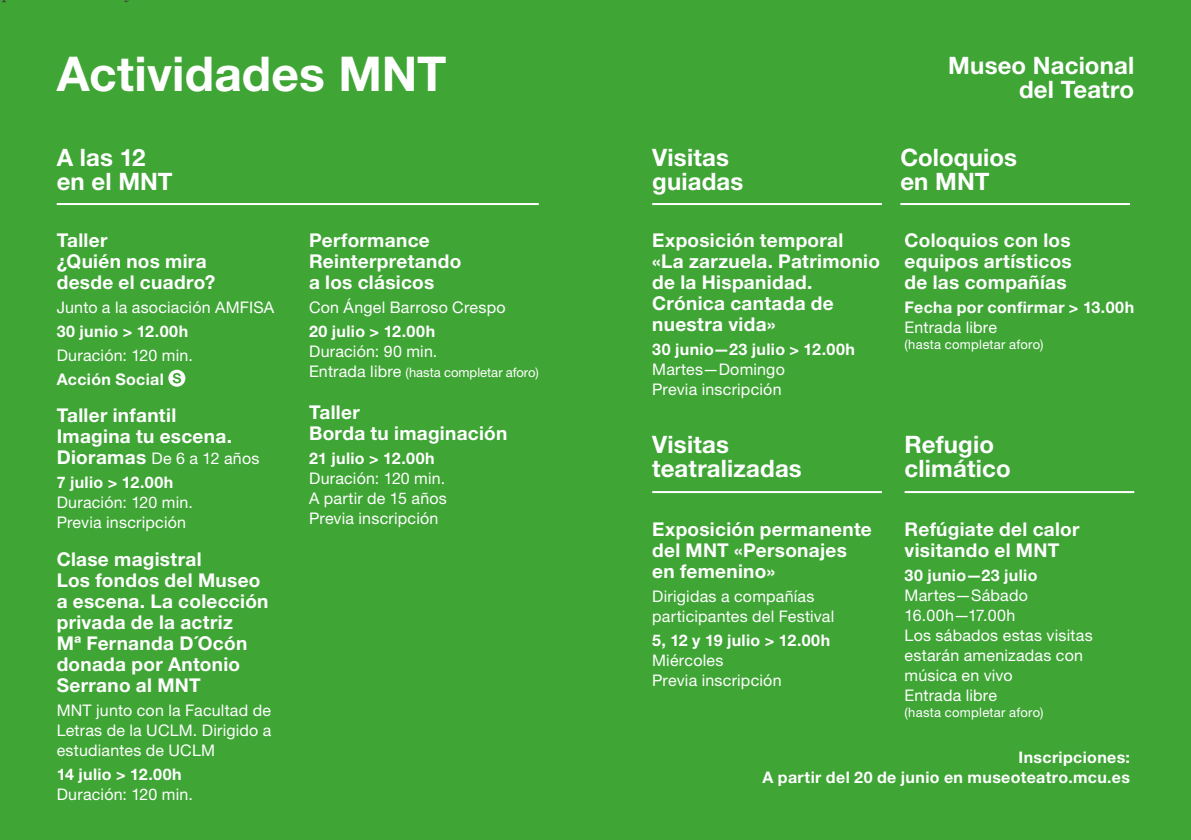
<style>
.page{position:relative;width:1191px;height:840px;background:#fff}
.page>*{position:absolute;margin:0;border:0;box-sizing:border-box;transform-origin:0 0}
.t1{font:700 48px "Helvetica Neue LT Std";color:#fff}
.t2{font:700 24px/24px "Helvetica Neue LT Std";letter-spacing:.005em;color:#fff}
.t3{font:700 19px/21px "Helvetica Neue LT Std";letter-spacing:.015em;color:#fff}
.t4{font:16px/20px "Helvetica Neue LT Std";letter-spacing:.015em;color:#fff}
.t5{font:700 16px/24px "Helvetica Neue LT Std";letter-spacing:.02em;color:#fff}
.t6{font:13px "Helvetica Neue LT Std";letter-spacing:.02em;color:#fff}
.t7{font:13px "Helvetica Neue LT Std";color:#fff}
.s1{font-size:19px}
.s2{font-weight:400}
.s3{font-size:16px}
</style>
<div class="page">
<div style="left:0;top:0;width:1191px;height:839px;background:#3fa535"></div>
<svg style="left:168px;top:369px;width:17px;height:17px"></svg>
<svg style="left:173px;top:373px;width:8px;height:10px"></svg>
<hr style="left:57px;top:203px;width:482px;height:2px;background:#fff">
<hr style="left:652px;top:203px;width:230px;height:2px;background:#fff">
<hr style="left:900px;top:203px;width:230px;height:2px;background:#fff">
<hr style="left:904px;top:491px;width:230px;height:2px;background:#fff">
<hr style="left:652px;top:491px;width:230px;height:2px;background:#fff">
<h1 class="t1" style="left:57px;top:44px;width:391px">Actividades MNT</h1>
<p class="t2" style="left:57px;top:145px;width:117px">A las 12 en el MNT</p>
<p class="t3" style="left:57px;top:229px;width:160px">Taller<br>¿Quién nos mira desde el cuadro?</p>
<p class="t4" style="left:57px;top:296px;width:219px">Junto a la asociación AMFISA</p>
<p class="t5" style="left:57px;top:318px;width:133px">30 junio &gt; 12.00h</p>
<p class="t4" style="left:57px;top:344px;width:138px">Duración: 120 min.</p>
<p class="t5" style="left:57px;top:366px;width:109px">Acción Social</p>
<p class="t3" style="left:57px;top:404px;width:177px">Taller infantil<br>Imagina tu escena.</p>
<p class="t5" style="left:57px;top:445px;width:204px"><span class="s1">Dioramas</span> <span class="s2">De 6 a 12 años<br></span>7 julio &gt; 12.00h</p>
<p class="t4" style="left:57px;top:491px;width:138px">Duración: 120 min.<br>Previa inscripción</p>
<p class="t3" style="left:57px;top:548px;width:213px">Clase magistral<br>Los fondos del Museo a escena. La colección privada de la actriz<br>Mª Fernanda D´Ocón donada por Antonio<br>Serrano al MNT</p>
<p class="t4" style="left:57px;top:699px;width:216px;text-align:justify">MNT junto con la Facultad de Letras de la UCLM. Dirigido a estudiantes de UCLM</p>
<p class="t5" style="left:57px;top:761px;width:126px">14 julio &gt; 12.00h</p>
<p class="t4" style="left:57px;top:783px;width:138px">Duración: 120 min.</p>
<p class="t3" style="left:309px;top:229px;width:154px">Performance<br>Reinterpretando a los clásicos</p>
<p class="t4" style="left:309px;top:296px;width:198px">Con Ángel Barroso Crespo</p>
<p class="t5" style="left:309px;top:318px;width:128px">20 julio &gt; 12.00h</p>
<p class="t4" style="left:309px;top:340px;width:130px">Duración: 90 min.</p>
<p class="t7" style="left:309px;top:364px;width:231px"><span class="s3">Entrada libre</span> (hasta completar aforo)</p>
<p class="t3" style="left:309px;top:401px;width:200px">Taller<br>Borda tu imaginación</p>
<p class="t5" style="left:309px;top:445px;width:127px">21 julio &gt; 12.00h</p>
<p class="t4" style="left:309px;top:467px;width:139px;text-align:justify">Duración: 120 min.<br>A partir de 15 años Previa inscripción</p>
<p class="t2" style="left:948px;top:53px;width:187px;text-align:right">Museo Nacional del Teatro</p>
<p class="t2" style="left:652px;top:145px;width:93px">Visitas guiadas</p>
<p class="t2" style="left:900px;top:145px;width:118px">Coloquios en MNT</p>
<p class="t3" style="left:652px;top:229px;width:229px">Exposición temporal<br>«La zarzuela. Patrimonio de la Hispanidad.<br>Crónica cantada de nuestra vida»</p>
<p class="t5" style="left:652px;top:336px;width:204px">30 junio—23 julio &gt; 12.00h</p>
<p class="t4" style="left:652px;top:358px;width:134px">Martes—Domingo<br>Previa inscripción</p>
<p class="t3" style="left:904px;top:229px;width:169px;text-align:justify">Coloquios con los equipos artísticos de las compañías</p>
<p class="t5" style="left:904px;top:294px;width:231px">Fecha por confirmar &gt; 13.00h</p>
<p class="t4" style="left:904px;top:316px;width:94px">Entrada libre</p>
<p class="t6" style="left:904px;top:336px;width:140px">(hasta completar aforo)</p>
<p class="t2" style="left:652px;top:431px;width:151px">Visitas teatralizadas</p>
<p class="t2" style="left:904px;top:431px;width:108px">Refugio climático</p>
<p class="t3" style="left:652px;top:517px;width:221px">Exposición permanente del MNT «Personajes en femenino»</p>
<p class="t4" style="left:652px;top:585px;width:184px">Dirigidas a compañías participantes del Festival</p>
<p class="t5" style="left:652px;top:627px;width:180px">5, 12 y 19 julio &gt; 12.00h</p>
<p class="t4" style="left:652px;top:649px;width:131px">Miércoles<br>Previa inscripción</p>
<p class="t3" style="left:904px;top:517px;width:176px">Refúgiate del calor visitando el MNT</p>
<p class="t5" style="left:904px;top:562px;width:134px">30 junio—23 julio</p>
<p class="t4" style="left:904px;top:584px;width:190px">Martes—Sábado<br>16.00h—17.00h<br>Los sábados estas visitas estarán amenizadas con música en vivo<br>Entrada libre</p>
<p class="t6" style="left:904px;top:704px;width:140px">(hasta completar aforo)</p>
<p class="t5" style="left:762px;top:746px;width:369px;line-height:20px;text-align:right">Inscripciones:<br>A partir del 20 de junio en museoteatro.mcu.es</p>
</div>
